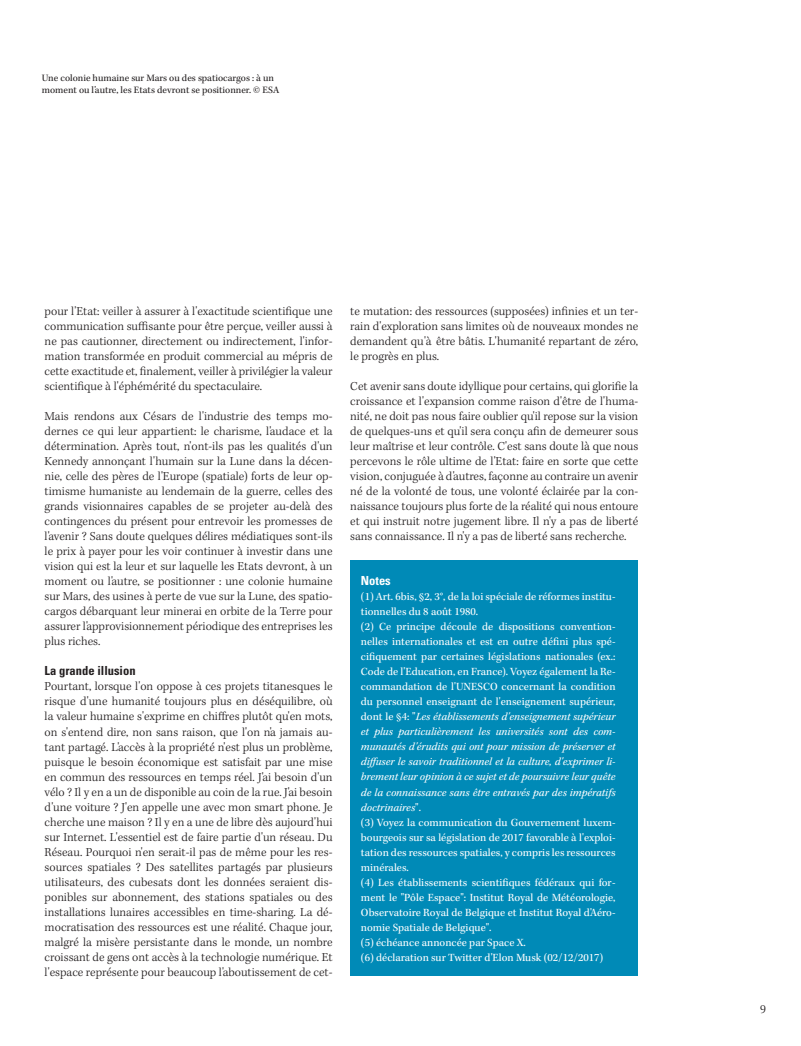
<style>
.page{position:relative;width:801px;height:1046px;background:#fff}
.page>*{position:absolute;margin:0;border:0;box-sizing:border-box;transform-origin:0 0}
.t1{font:300 12.5px/15px "Kepler Std";color:#231f20;text-align:justify}
.t2{font:700 condensed 12.5px "Univers LT Std";color:#231f20}
.t3{font:700 condensed 12.5px "Univers LT Std";color:#fff}
.t4{font:11.25px/15px "Kepler Std";color:#fff}
.t5{font:10px/12px "Kepler Std";color:#231f20}
.s1{font-style:italic}
</style>
<div class="page">
<div style="left:350px;top:560px;width:288px;height:415px;background:#008ab7"></div>
<p class="t5" style="left:42px;top:73px;width:239px">Une colonie humaine sur Mars ou des spatiocargos : à un moment ou l'autre, les Etats devront se positionner. © ESA</p>
<p class="t1" style="left:45px;top:304px;width:289px">pour l'Etat: veiller à assurer à l'exactitude scientifique une communication suffisante pour être perçue, veiller aussi à ne pas cautionner, directement ou indirectement, l'infor&shy;mation transformée en produit commercial au mépris de cette exactitude et, finalement, veiller à privilégier la valeur scientifique à l'éphémérité du spectaculaire.</p>
<p class="t1" style="left:45px;top:409px;width:289px">Mais rendons aux Césars de l'industrie des temps mo&shy;dernes ce qui leur appartient: le charisme, l'audace et la détermination. Après tout, n'ont-ils pas les qualités d'un Kennedy annonçant l'humain sur la Lune dans la décen&shy;nie, celle des pères de l'Europe (spatiale) forts de leur op&shy;timisme humaniste au lendemain de la guerre, celles des grands visionnaires capables de se projeter au-delà des contingences du présent pour entrevoir les promesses de l'avenir ? Sans doute quelques délires médiatiques sont-ils le prix à payer pour les voir continuer à investir dans une vision qui est la leur et sur laquelle les Etats devront, à un moment ou l'autre, se positionner : une colonie humaine sur Mars, des usines à perte de vue sur la Lune, des spatio&shy;cargos débarquant leur minerai en orbite de la Terre pour assurer l'approvisionnement périodique des entreprises les plus riches.</p>
<p class="t2" style="left:45px;top:663px;width:92px">La grande illusion</p>
<p class="t1" style="left:45px;top:679px;width:289px">Pourtant, lorsque l'on oppose à ces projets titanesques le risque d'une humanité toujours plus en déséquilibre, où la valeur humaine s'exprime en chiffres plutôt qu'en mots, on s'entend dire, non sans raison, que l'on n'a jamais au&shy;tant partagé. L'accès à la propriété n'est plus un problème, puisque le besoin économique est satisfait par une mise en commun des ressources en temps réel. J'ai besoin d'un vélo ? Il y en a un de disponible au coin de la rue. J'ai besoin d'une voiture ? J'en appelle une avec mon smart phone. Je cherche une maison ? Il y en a une de libre dès aujourd'hui sur Internet. L'essentiel est de faire partie d'un réseau. Du Réseau. Pourquoi n'en serait-il pas de même pour les res&shy;sources spatiales ? Des satellites partagés par plusieurs utilisateurs, des cubesats dont les données seraient dis&shy;ponibles sur abonnement, des stations spatiales ou des installations lunaires accessibles en time-sharing. La dé&shy;mocratisation des ressources est une réalité. Chaque jour, malgré la misère persistante dans le monde, un nombre croissant de gens ont accès à la technologie numérique. Et l'espace représente pour beaucoup l'aboutissement de cet-</p>
<p class="t1" style="left:350px;top:304px;width:289px">te mutation: des ressources (supposées) infinies et un ter&shy;rain d'exploration sans limites où de nouveaux mondes ne demandent qu'à être bâtis. L'humanité repartant de zéro, le progrès en plus.</p>
<p class="t1" style="left:350px;top:379px;width:289px">Cet avenir sans doute idyllique pour certains, qui glorifie la croissance et l'expansion comme raison d'être de l'huma&shy;nité, ne doit pas nous faire oublier qu'il repose sur la vision de quelques-uns et qu'il sera conçu afin de demeurer sous leur maîtrise et leur contrôle. C'est sans doute là que nous percevons le rôle ultime de l'Etat: faire en sorte que cette vision, conjuguée à d'autres, façonne au contraire un avenir né de la volonté de tous, une volonté éclairée par la con&shy;naissance toujours plus forte de la réalité qui nous entoure et qui instruit notre jugement libre. Il n'y a pas de liberté sans connaissance. Il n'y a pas de liberté sans recherche.</p>
<p class="t3" style="left:361px;top:573px;width:31px">Notes</p>
<p class="t4" style="left:361px;top:589px;width:256px">(1) Art. 6bis, §2, 3°, de la loi spéciale de réformes institu&shy;tionnelles du 8 août 1980.<br>(2) Ce principe découle de dispositions convention&shy;nelles internationales et est en outre défini plus spé&shy;cifiquement par certaines législations nationales (ex.:<br>Code de l'Education, en France). Voyez également la Re&shy;commandation de l'UNESCO concernant la condition du personnel enseignant de l'enseignement supérieur, dont le §4: "<span class="s1">Les établissements d'enseignement supérieur et plus particulièrement les universités sont des com&shy;munautés d'érudits qui ont pour mission de préserver et diffuser le savoir traditionnel et la culture, d'exprimer li&shy;brement leur opinion à ce sujet et de poursuivre leur quête de la connaissance sans être entravés par des impératifs doctrinaires</span>".<br>(3) Voyez la communication du Gouvernement luxem&shy;bourgeois sur sa législation de 2017 favorable à l'exploi&shy;tation des ressources spatiales, y compris les ressources minérales.<br>(4) Les établissements scientifiques fédéraux qui for&shy;ment le "Pôle Espace": Institut Royal de Météorologie, Observatoire Royal de Belgique et Institut Royal d'Aéro&shy;nomie Spatiale de Belgique".<br>(5) échéance annoncée par Space X.<br>(6) déclaration sur Twitter d'Elon Musk (02/12/2017)</p>
<p class="t1" style="left:760px;top:1001px;width:7px">9</p>
</div>
